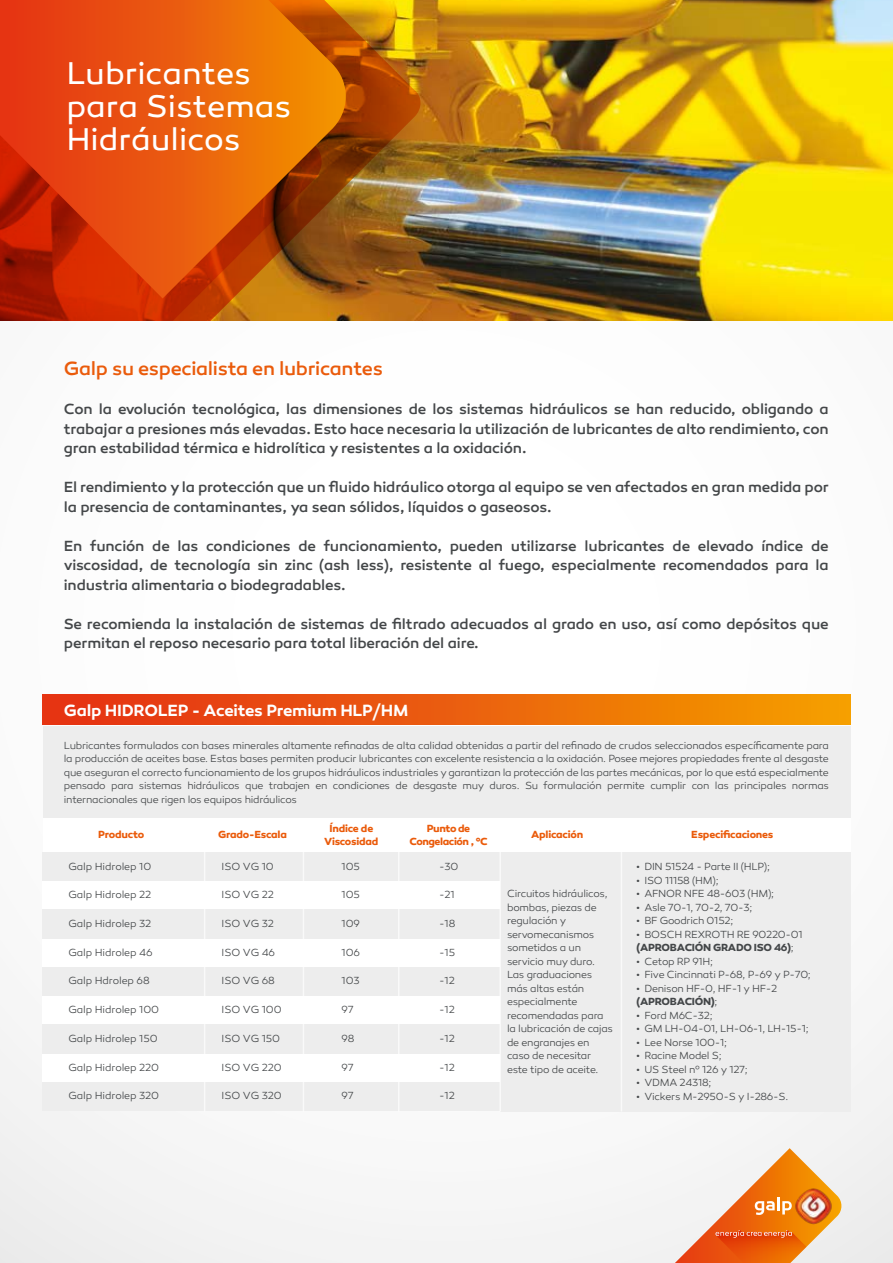
<style>
.page{position:relative;width:893px;height:1263px;background:#fff}
.page>*{position:absolute;margin:0;border:0;box-sizing:border-box;transform-origin:0 0}
.t1{font:32.1px/33px "Canaro";color:#fff}
.t2{font:500 19.5px "Canaro";letter-spacing:-.015em;color:#ea5b0b}
.t3{font:600 16.5px "Canaro";letter-spacing:-.015em;color:#fff}
.t4{font:500 15px/19.5px "Canaro";letter-spacing:-.01em;color:#444749;text-align:justify}
.t5{font:300 10.5px/13.5px "Canaro";letter-spacing:-.025em;color:#444749}
.t6{font:700 10.5px/12.6px "Canaro";letter-spacing:-.02em;color:#ea5b0b;text-align:center}
.t7{font:700 10.5px/12.6px "Canaro";letter-spacing:-.04em;color:#ea5b0b;text-align:center}
.s1{font-weight:700}
</style>
<div class="page">
<div style="left:42px;top:966px;width:459px;height:30px;background:#ededed"></div>
<div style="left:42px;top:1024px;width:459px;height:30px;background:#ededed"></div>
<div style="left:42px;top:1081px;width:459px;height:30px;background:#ededed"></div>
<img style="left:420px;top:0;width:473px;height:320px">
<img style="left:0;top:0;width:420px;height:320px">
<svg style="left:0;top:0;width:351px;height:298px;background:#d54e0a"></svg>
<div style="left:42px;top:852px;width:459px;height:29px;background:#ededed"></div>
<div style="left:42px;top:909px;width:459px;height:30px;background:#ededed"></div>
<div style="left:500px;top:852px;width:350px;height:259px;background:#ededed"></div>
<hr style="left:204px;top:852px;width:1px;height:259px;background:#fff">
<hr style="left:303px;top:852px;width:1px;height:259px;background:#fff">
<hr style="left:398px;top:852px;width:1px;height:259px;background:#fff">
<hr style="left:499px;top:852px;width:2px;height:259px;background:#fff">
<hr style="left:621px;top:852px;width:1px;height:259px;background:#fff">
<svg style="left:675px;top:1148px;width:168px;height:115px"></svg>
<div style="left:43px;top:726px;width:807px;height:92px;background:#ededed"></div>
<div style="left:43px;top:695px;width:807px;height:30px;background:linear-gradient(to right,#e42a17,#f49c00)"></div>
<h1 class="t1" style="left:66px;top:56px;width:226px">Lubricantes para Sistemas<br>Hidráulicos</h1>
<h2 class="t2" style="left:64px;top:357px;width:321px">Galp su especialista en lubricantes</h2>
<p class="t4" style="left:64px;top:399px;width:766px">Con la evolución tecnológica, las dimensiones de los sistemas hidráulicos se han reducido, obligando a trabajar a presiones más elevadas. Esto hace necesaria la utilización de lubricantes de alto rendimiento, con gran estabilidad térmica e hidrolítica y resistentes a la oxidación.</p>
<h3 class="t4" style="left:64px;top:477px;width:767px">El rendimiento y la protección que un fluido hidráulico otorga al equipo se ven afectados en gran medida por la presencia de contaminantes, ya sean sólidos, líquidos o gaseosos.</h3>
<p class="t4" style="left:64px;top:536px;width:766px">En función de las condiciones de funcionamiento, pueden utilizarse lubricantes de elevado índice de viscosidad, de tecnología sin zinc (ash less), resistente al fuego, especialmente recomendados para la industria alimentaria o biodegradables.</p>
<h3 class="t4" style="left:64px;top:614px;width:766px">Se recomienda la instalación de sistemas de filtrado adecuados al grado en uso, así como depósitos que permitan el reposo necesario para total liberación del aire.</h3>
<h3 class="t3" style="left:64px;top:700px;width:346px">Galp HIDROLEP - Aceites Premium HLP/HM</h3>
<p class="t5" style="left:64px;top:738px;width:767px;text-align:justify">Lubricantes formulados con bases minerales altamente refinadas de alta calidad obtenidas a partir del refinado de crudos seleccionados específicamente para la producción de aceites base. Estas bases permiten producir lubricantes con excelente resistencia a la oxidación. Posee mejores propiedades frente al desgaste que aseguran el correcto funcionamiento de los grupos hidráulicos industriales y garantizan la protección de las partes mecánicas, por lo que está especialmente pensado para sistemas hidráulicos que trabajen en condiciones de desgaste muy duros. Su formulación permite cumplir con las principales normas internacionales que rigen los equipos hidráulicos</p>
<p class="t6" style="left:98px;top:828px;width:48px">Producto</p>
<p class="t6" style="left:218px;top:828px;width:71px">Grado-Escala</p>
<p class="t6" style="left:324px;top:822px;width:56px">Índice de<br>Viscosidad</p>
<p class="t7" style="left:409px;top:822px;width:80px">Punto de<br>Congelación , ºC</p>
<p class="t6" style="left:531px;top:828px;width:54px">Aplicación</p>
<p class="t6" style="left:691px;top:828px;width:84px">Especificaciones</p>
<p class="t5" style="left:68px;top:859px;width:84px">Galp Hidrolep 10</p>
<p class="t5" style="left:222px;top:859px;width:54px">ISO VG 10</p>
<p class="t5" style="left:341px;top:859px;width:20px">105</p>
<p class="t5" style="left:439px;top:859px;width:21px">-30</p>
<p class="t5" style="left:68px;top:888px;width:84px">Galp Hidrolep 22</p>
<p class="t5" style="left:222px;top:888px;width:54px">ISO VG 22</p>
<p class="t5" style="left:341px;top:888px;width:20px">105</p>
<p class="t5" style="left:439px;top:888px;width:17px">-21</p>
<p class="t5" style="left:68px;top:917px;width:84px">Galp Hidrolep 32</p>
<p class="t5" style="left:222px;top:917px;width:54px">ISO VG 32</p>
<p class="t5" style="left:341px;top:917px;width:20px">109</p>
<p class="t5" style="left:439px;top:917px;width:18px">-18</p>
<p class="t5" style="left:68px;top:945px;width:86px">Galp Hidrolep 46</p>
<p class="t5" style="left:222px;top:945px;width:55px">ISO VG 46</p>
<p class="t5" style="left:341px;top:945px;width:20px">106</p>
<p class="t5" style="left:439px;top:945px;width:18px">-15</p>
<p class="t5" style="left:68px;top:974px;width:83px">Galp Hdrolep 68</p>
<p class="t5" style="left:222px;top:974px;width:55px">ISO VG 68</p>
<p class="t5" style="left:341px;top:974px;width:20px">103</p>
<p class="t5" style="left:439px;top:974px;width:17px">-12</p>
<p class="t5" style="left:68px;top:1003px;width:92px">Galp Hidrolep 100</p>
<p class="t5" style="left:222px;top:1003px;width:62px">ISO VG 100</p>
<p class="t5" style="left:341px;top:1003px;width:14px">97</p>
<p class="t5" style="left:439px;top:1003px;width:17px">-12</p>
<p class="t5" style="left:68px;top:1032px;width:91px">Galp Hidrolep 150</p>
<p class="t5" style="left:222px;top:1032px;width:60px">ISO VG 150</p>
<p class="t5" style="left:341px;top:1032px;width:14px">98</p>
<p class="t5" style="left:439px;top:1032px;width:17px">-12</p>
<p class="t5" style="left:68px;top:1060px;width:92px">Galp Hidrolep 220</p>
<p class="t5" style="left:222px;top:1060px;width:61px">ISO VG 220</p>
<p class="t5" style="left:341px;top:1060px;width:14px">97</p>
<p class="t5" style="left:439px;top:1060px;width:17px">-12</p>
<p class="t5" style="left:68px;top:1089px;width:92px">Galp Hidrolep 320</p>
<p class="t5" style="left:222px;top:1089px;width:62px">ISO VG 320</p>
<p class="t5" style="left:341px;top:1089px;width:14px">97</p>
<p class="t5" style="left:439px;top:1089px;width:17px">-12</p>
<p class="t5" style="left:507px;top:887px;width:107px">Circuitos hidráulicos, bombas, piezas de regulación y servomecanismos sometidos a un servicio muy duro.<br>Las graduaciones más altas están especialmente recomendadas para la lubricación de cajas de engranajes en caso de necesitar este tipo de aceite.</p>
<p class="t5" style="left:636px;top:860px;width:135px">• DIN 51524 - Parte II (HLP);</p>
<p class="t5" style="left:636px;top:874px;width:84px">• ISO 11158 (HM);</p>
<p class="t5" style="left:636px;top:887px;width:139px">• AFNOR NFE 48-603 (HM);</p>
<p class="t5" style="left:636px;top:901px;width:117px">• Asle 70-1, 70-2, 70-3;</p>
<p class="t5" style="left:636px;top:914px;width:98px">• BF Goodrich 0152;</p>
<p class="t5" style="left:636px;top:928px;width:168px">• BOSCH REXROTH RE 90220-01 <span class="s1">(APROBACIÓN GRADO ISO 46)</span>;</p>
<p class="t5" style="left:636px;top:955px;width:78px">• Cetop RP 91H;</p>
<p class="t5" style="left:636px;top:968px;width:176px">• Five Cincinnati P-68, P-69 y P-70;</p>
<p class="t5" style="left:636px;top:982px;width:142px">• Denison HF-0, HF-1 y HF-2 <span class="s1">(APROBACIÓN)</span>;</p>
<p class="t5" style="left:636px;top:1009px;width:78px">• Ford M6C-32;</p>
<p class="t5" style="left:636px;top:1022px;width:174px">• GM LH-04-01, LH-06-1, LH-15-1;</p>
<p class="t5" style="left:636px;top:1036px;width:92px">• Lee Norse 100-1;</p>
<p class="t5" style="left:636px;top:1049px;width:87px">• Racine Model S;</p>
<p class="t5" style="left:636px;top:1063px;width:113px">• US Steel nº 126 y 127;</p>
<p class="t5" style="left:636px;top:1076px;width:77px">• VDMA 24318;</p>
<p class="t5" style="left:636px;top:1090px;width:153px">• Vickers M-2950-S y I-286-S.</p>
</div>
